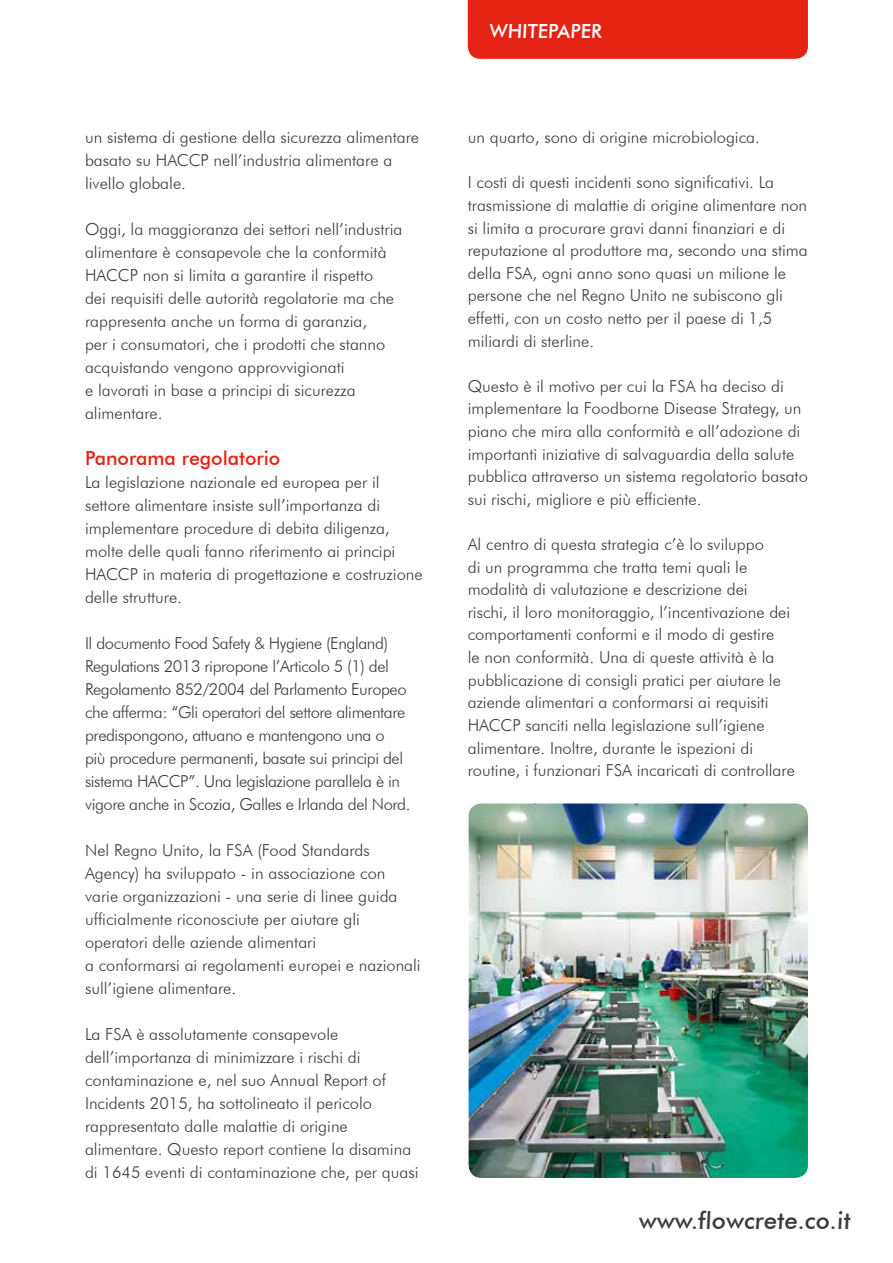
<style>
.page{position:relative;width:893px;height:1263px;background:#fff}
.page>*{position:absolute;margin:0;border:0;box-sizing:border-box;transform-origin:0 0}
.t1{font:500 24px "Futura BT";color:#3c3c3b}
.t2{font:500 19.5px "Futura BT";color:#e42313}
.t3{font:500 19.5px "Futura BT";color:#fff}
.t4{font:300 16.5px/23px "Futura BT";color:#3c3c3b}
.t5{font:300 16.5px/23px "Futura BT";letter-spacing:-.025em;color:#3c3c3b}
</style>
<div class="page">
<div style="left:468px;top:0;width:340px;height:59px;background:#e42313"></div>
<img style="left:469px;top:803px;width:339px;height:375px">
<p class="t4" style="left:85px;top:125px;width:336px">un sistema di gestione della sicurezza alimentare basato su HACCP nell’industria alimentare a livello globale.</p>
<p class="t4" style="left:85px;top:217px;width:319px">Oggi, la maggioranza dei settori nell’industria alimentare è consapevole che la conformità HACCP non si limita a garantire il rispetto<br>dei requisiti delle autorità regolatorie ma che rappresenta anche un forma di garanzia,<br>per i consumatori, che i prodotti che stanno acquistando vengono approvvigionati<br>e lavorati in base a principi di sicurezza alimentare.</p>
<p class="t2" style="left:85px;top:446px;width:197px">Panorama regolatorio</p>
<p class="t4" style="left:85px;top:470px;width:339px">La legislazione nazionale ed europea per il settore alimentare insiste sull’importanza di implementare procedure di debita diligenza, molte delle quali fanno riferimento ai principi HACCP in materia di progettazione e costruzione delle strutture.</p>
<p class="t5" style="left:85px;top:631px;width:327px">Il documento Food Safety &amp; Hygiene (England)<br>Regulations 2013 ripropone l’Articolo 5 (1) del Regolamento 852/2004 del Parlamento Europeo che afferma: “Gli operatori del settore alimentare predispongono, attuano e mantengono una o<br>più procedure permanenti, basate sui principi del sistema HACCP”. Una legislazione parallela è in vigore anche in Scozia, Galles e Irlanda del Nord.</p>
<p class="t4" style="left:85px;top:838px;width:337px">Nel Regno Unito, la FSA (Food Standards Agency) ha sviluppato - in associazione con varie organizzazioni - una serie di linee guida ufficialmente riconosciute per aiutare gli operatori delle aziende alimentari<br>a conformarsi ai regolamenti europei e nazionali sull’igiene alimentare.</p>
<p class="t4" style="left:85px;top:1022px;width:335px">La FSA è assolutamente consapevole dell’importanza di minimizzare i rischi di contaminazione e, nel suo Annual Report of Incidents 2015, ha sottolineato il pericolo rappresentato dalle malattie di origine alimentare. Questo report contiene la disamina di 1645 eventi di contaminazione che, per quasi</p>
<p class="t3" style="left:489px;top:19px;width:114px">WHITEPAPER</p>
<p class="t4" style="left:468px;top:126px;width:294px">un quarto, sono di origine microbiologica.</p>
<p class="t4" style="left:468px;top:171px;width:342px">I costi di questi incidenti sono significativi. La trasmissione di malattie di origine alimentare non si limita a procurare gravi danni finanziari e di reputazione al produttore ma, secondo una stima della FSA, ogni anno sono quasi un milione le persone che nel Regno Unito ne subiscono gli effetti, con un costo netto per il paese di 1,5 miliardi di sterline.</p>
<p class="t4" style="left:468px;top:374px;width:342px">Questo è il motivo per cui la FSA ha deciso di implementare la Foodborne Disease Strategy, un piano che mira alla conformità e all’adozione di importanti iniziative di salvaguardia della salute pubblica attraverso un sistema regolatorio basato sui rischi, migliore e più efficiente.</p>
<p class="t4" style="left:468px;top:533px;width:329px">Al centro di questa strategia c’è lo sviluppo<br>di un programma che tratta temi quali le modalità di valutazione e descrizione dei<br>rischi, il loro monitoraggio, l’incentivazione dei comportamenti conformi e il modo di gestire<br>le non conformità. Una di queste attività è la pubblicazione di consigli pratici per aiutare le aziende alimentari a conformarsi ai requisiti HACCP sanciti nella legislazione sull’igiene alimentare. Inoltre, durante le ispezioni di routine, i funzionari FSA incaricati di controllare</p>
<h1 class="t1" style="left:638px;top:1206px;width:215px">www.flowcrete.co.it</h1>
</div>
